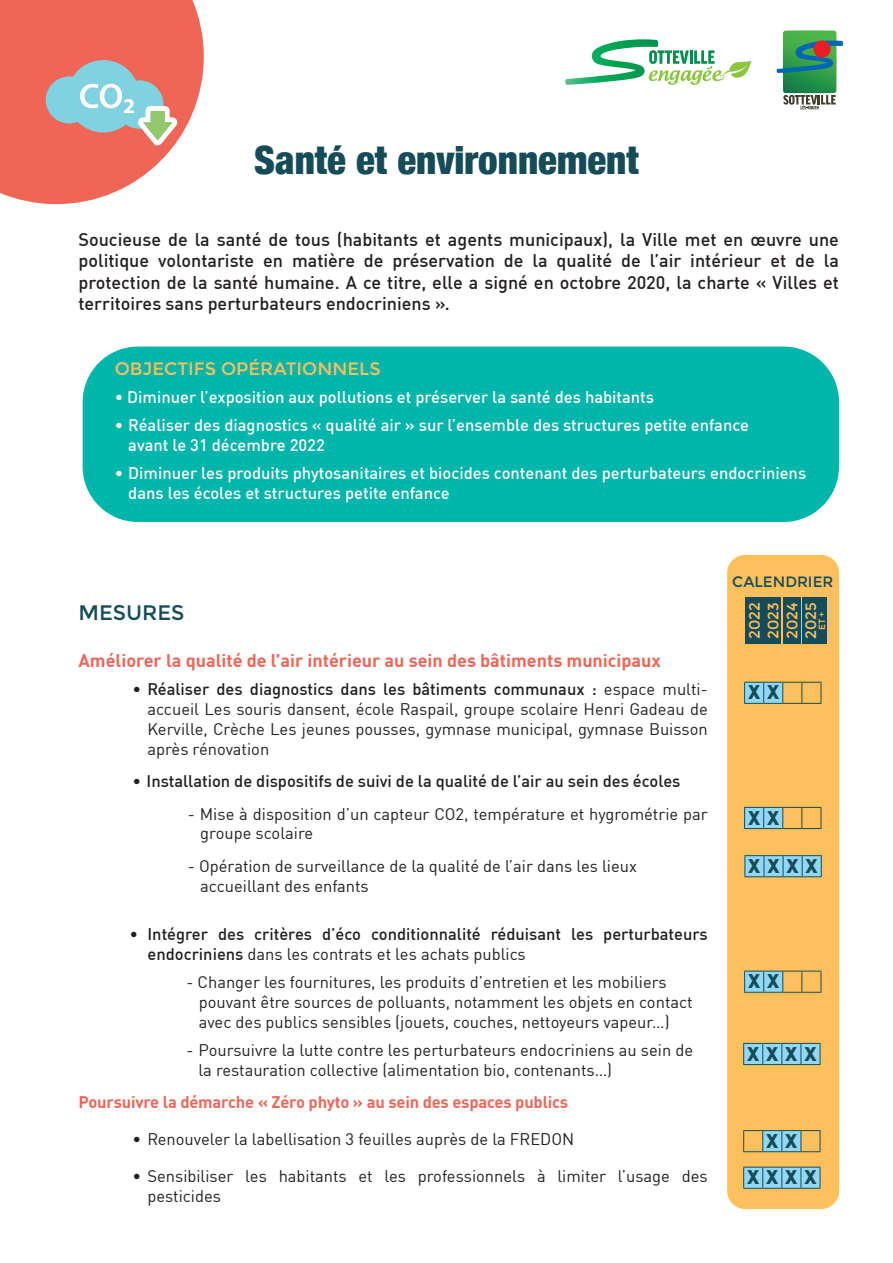
<style>
.page{position:relative;width:893px;height:1263px;background:#fff}
.page>*{position:absolute;margin:0;border:0;box-sizing:border-box;transform-origin:0 0}
.t1{font:900 condensed 39px "Helvetica Neue";color:#164c58}
.t2{font:700 27px/36.6px "Arial Narrow";letter-spacing:.25em;color:#164c58;text-align:center}
.t3{font:21px "Montserrat";color:#164c58}
.t4{font:500 18px/21.6px "DINOT";color:#231f20;text-align:justify}
.t5{font:18px "DINOT Bold 2";color:#ee6658}
.t6{font:18px "Montserrat";color:#fdc05d}
.t7{font:16.5px/19.8px "DINOT";color:#231f20}
.t8{font:500 16.5px/19.8px "DINOT";color:#fff}
.t9{font:500 16.5px/19.8px "DINOT";color:#231f20}
.t10{font:16.5px "DINOT Bold 2";letter-spacing:-.01em;color:#ee6658}
.t11{font:15px/18.9px "Montserrat";color:#fdc05d;text-align:justify}
.t12{font:15px "Montserrat";color:#164c58}
.t13{font:9px "Montserrat";color:#fdc05d}
.s1{font-weight:500}
.s2{font-weight:400}
</style>
<div class="page">
<div style="left:83px;top:347px;width:756px;height:175px;background:#00b5a9;border-radius:55px"></div>
<div style="left:727px;top:555px;width:112px;height:654px;background:#fdc05d;border-radius:18px"></div>
<svg style="left:0;top:0;width:204px;height:204px"></svg>
<div style="left:745px;top:597px;width:17px;height:47px;background:#164c58"></div>
<div style="left:764px;top:597px;width:17px;height:47px;background:#164c58"></div>
<div style="left:783px;top:597px;width:17px;height:47px;background:#164c58"></div>
<div style="left:802px;top:597px;width:24px;height:47px;background:#164c58"></div>
<svg style="left:776px;top:30px;width:67px;height:79px"></svg>
<div style="left:813px;top:40px;width:18px;height:18px;background:#ee1d23;border-radius:50%"></div>
<svg style="left:565px;top:39px;width:186px;height:46px"></svg>
<svg style="left:744px;top:855px;width:78px;height:22px"></svg>
<svg style="left:743px;top:1043px;width:77px;height:22px"></svg>
<svg style="left:744px;top:807px;width:77px;height:22px"></svg>
<svg style="left:744px;top:682px;width:77px;height:22px"></svg>
<svg style="left:744px;top:971px;width:77px;height:22px"></svg>
<svg style="left:743px;top:1130px;width:77px;height:22px"></svg>
<svg style="left:743px;top:1166px;width:77px;height:23px"></svg>
<h1 class="t1" style="left:254px;top:142px;width:386px">Santé et environnement</h1>
<p class="t4" style="left:78px;top:228px;width:762px">Soucieuse de la santé de tous (habitants et agents municipaux), la Ville met en œuvre une politique volontariste en matière de préservation de la qualité de l’air intérieur et de la protection de la santé humaine. A ce titre, elle a signé en octobre 2020, la charte « Villes et territoires sans perturbateurs endocriniens ».</p>
<p class="t6" style="left:115px;top:358px;width:267px">OBJECTIFS OPÉRATIONNELS</p>
<p class="t8" style="left:115px;top:387px;width:541px">• Diminuer l’exposition aux pollutions et préserver la santé des habitants</p>
<p class="t8" style="left:128px;top:415px;width:622px;text-indent:-13px">• Réaliser des diagnostics « qualité air » sur l’ensemble des structures petite enfance avant le 31 décembre 2022</p>
<p class="t8" style="left:128px;top:463px;width:679px;text-indent:-13px">• Diminuer les produits phytosanitaires et biocides contenant des perturbateurs endocriniens dans les écoles et structures petite enfance</p>
<p class="t3" style="left:78px;top:600px;width:107px">MESURES</p>
<p class="t5" style="left:78px;top:648px;width:584px">Améliorer la qualité de l’air intérieur au sein des bâtiments municipaux</p>
<p class="t7" style="left:147px;top:679px;width:562px;text-align:justify;text-indent:-15px">• <span class="s1">Réaliser des diagnostics dans les bâtiments communaux :</span> espace multi&shy;accueil Les souris dansent, école Raspail, groupe scolaire Henri Gadeau de Kerville, Crèche Les jeunes pousses, gymnase municipal, gymnase Buisson après rénovation</p>
<p class="t9" style="left:132px;top:771px;width:549px"><span class="s2">•</span> Installation de dispositifs de suivi de la qualité de l’air au sein des écoles</p>
<p class="t7" style="left:200px;top:803px;width:509px;text-indent:-12px">- Mise à disposition d’un capteur CO2, température et hygrométrie par groupe scolaire</p>
<p class="t7" style="left:200px;top:856px;width:438px;text-indent:-12px">- Opération de surveillance de la qualité de l’air dans les lieux accueillant des enfants</p>
<p class="t9" style="left:147px;top:924px;width:562px;text-indent:-18px"><span class="s2">•</span> Intégrer des critères d’éco conditionnalité réduisant les perturbateurs endocriniens <span class="s2">dans les contrats et les achats publics</span></p>
<p class="t7" style="left:199px;top:972px;width:495px;text-indent:-12px">- Changer les fournitures, les produits d’entretien et les mobiliers pouvant être sources de polluants, notamment les objets en contact avec des publics sensibles (jouets, couches, nettoyeurs vapeur…)</p>
<p class="t7" style="left:198px;top:1040px;width:496px;text-indent:-12px">- Poursuivre la lutte contre les perturbateurs endocriniens au sein de la restauration collective (alimentation bio, contenants…)</p>
<p class="t10" style="left:78px;top:1091px;width:491px">Poursuivre la démarche « Zéro phyto » au sein des espaces publics</p>
<p class="t7" style="left:132px;top:1129px;width:443px">• Renouveler la labellisation 3 feuilles auprès de la FREDON</p>
<p class="t7" style="left:147px;top:1166px;width:562px;text-indent:-15px">• Sensibiliser les habitants et les professionnels à limiter l’usage des pesticides</p>
<p class="t12" style="left:732px;top:573px;width:103px">CALENDRIER</p>
<p class="t11" style="left:745px;top:639px;width:38px;rotate:-90deg">2022<br>2023<br>2024<br>2025</p>
<p class="t13" style="left:817px;top:630px;width:20px;rotate:-90deg">ET +</p>
<h2 class="t2" style="left:748px;top:670px;width:33px">x x</h2>
<h2 class="t2" style="left:748px;top:795px;width:33px">x x</h2>
<h2 class="t2" style="left:748px;top:844px;width:71px">xxxx</h2>
<h2 class="t2" style="left:748px;top:959px;width:33px">x x</h2>
<h2 class="t2" style="left:747px;top:1031px;width:71px">xxxx</h2>
<h2 class="t2" style="left:747px;top:1118px;width:71px">x x xxxx</h2>
</div>
